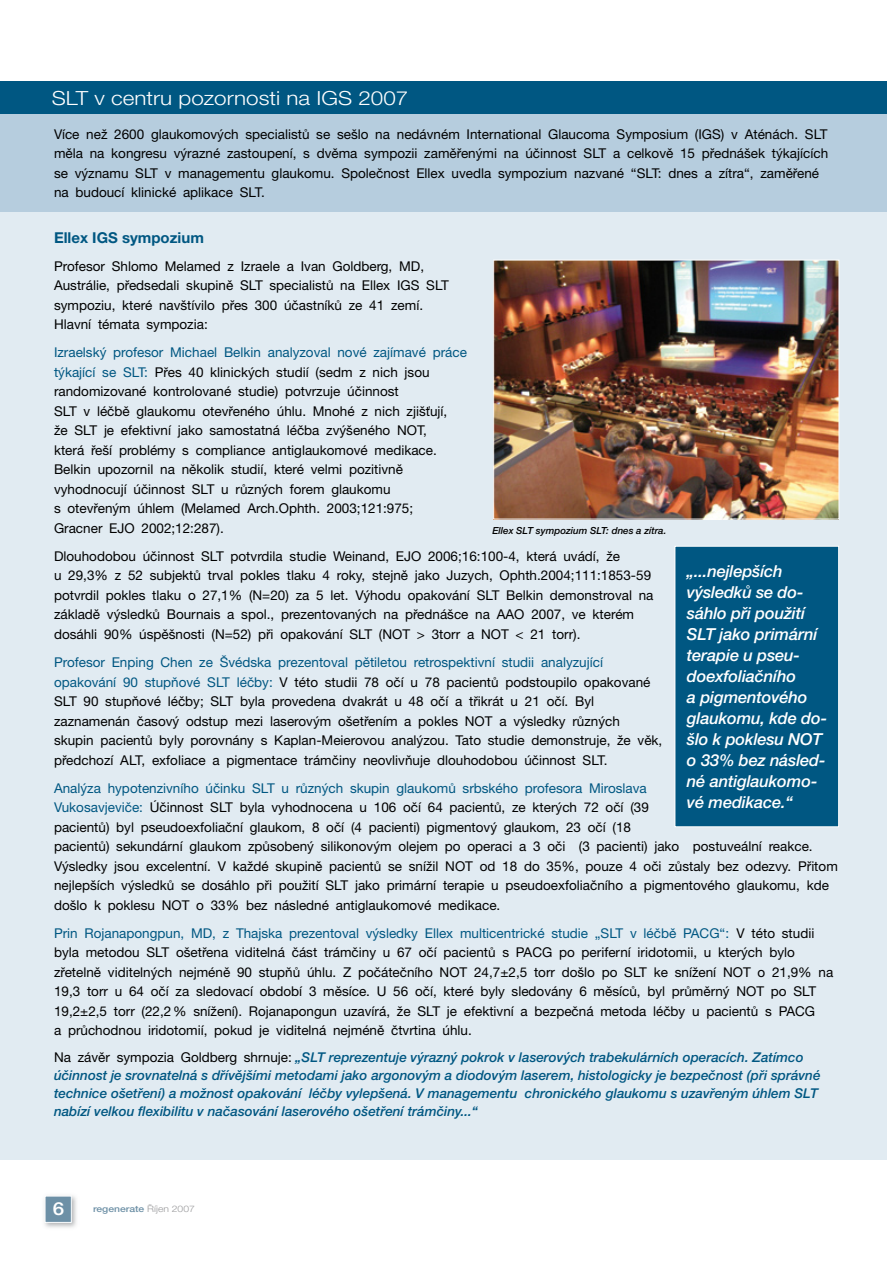
<style>
.page{position:relative;width:893px;height:1263px;background:#fff}
.page>*{position:absolute;margin:0;border:0;box-sizing:border-box;transform-origin:0 0}
.t1{font:300 19.5px "Helvetica Neue CE";color:#fff;scale:1.15 1}
.t2{font:500 18px "Helvetica Neue CE";color:#fff;scale:1.15 1}
.t3{font:italic 500 16.5px/21px "Helvetica Neue CE";letter-spacing:-.01em;color:#fff}
.t4{font:700 15px "Helvetica Neue CE";color:#005782}
.t5{font:13.5px/19.5px "Helvetica Neue CE";color:#000}
.t6{font:italic 500 13.5px/18px "Helvetica Neue CE";color:#005782}
.t7{font:italic 500 9.75px "Helvetica Neue CE";color:#000}
.t8{font:500 9px "Helvetica Neue CE";color:#6d90a6;scale:1.15 1}
.s1{color:#005782}
.s2{font-weight:400;font-style:normal;color:#000}
.s3{font-weight:300;color:#9a9a9c}
</style>
<div class="page">
<img style="left:44px;top:1196px;width:33px;height:32px">
<div style="left:45px;top:1196px;width:26px;height:26px;background:#6d90a6"></div>
<div style="left:45px;top:1196px;width:27px;height:27px;border:1px solid #fff"></div>
<div style="left:0;top:107px;width:886px;height:1052px;background:#e1ebf2"></div>
<div style="left:0;top:81px;width:886px;height:33px;background:#005782"></div>
<div style="left:0;top:114px;width:886px;height:97px;background:#b6cdde"></div>
<img style="left:495px;top:262px;width:342px;height:255px">
<div style="left:493px;top:260px;width:346px;height:259px;border:1px solid #fff"></div>
<div style="left:675px;top:546px;width:164px;height:281px;background:#005782"></div>
<div style="left:675px;top:546px;width:164px;height:281px;border:1px solid #fff"></div>
<h1 class="t1" style="left:52px;top:88px;width:311px">SLT v centru pozornosti na IGS 2007</h1>
<p class="t5" style="left:54px;top:124px;width:776px">Více než 2600 glaukomových specialistů se sešlo na nedávném International Glaucoma Symposium (IGS) v Aténách. SLT měla na kongresu výrazné zastoupení, s dvěma sympozii zaměřenými na účinnost SLT a celkově 15 přednášek týkajících se významu SLT v managementu glaukomu. Společnost Ellex uvedla sympozium nazvané “SLT: dnes a zítra“, zaměřené na budoucí klinické aplikace SLT.</p>
<p class="t4" style="left:54px;top:229px;width:151px">Ellex IGS sympozium</p>
<p class="t5" style="left:54px;top:256px;width:397px">Profesor Shlomo Melamed z Izraele a Ivan Goldberg, MD, Austrálie, předsedali skupině SLT specialistů na Ellex IGS SLT sympoziu, které navštívilo přes 300 účastníků ze 41 zemí.<br>Hlavní témata sympozia:</p>
<p class="t5" style="left:54px;top:343px;width:414px"><span class="s1">Izraelský profesor Michael Belkin analyzoval nové zajímavé práce týkající se SLT:</span> Přes 40 klinických studií (sedm z nich jsou randomizované kontrolované studie) potvrzuje účinnost<br>SLT v léčbě glaukomu otevřeného úhlu. Mnohé z nich zjišťují,<br>že SLT je efektivní jako samostatná léčba zvýšeného NOT,<br>která řeší problémy s compliance antiglaukomové medikace.<br>Belkin upozornil na několik studií, které velmi pozitivně vyhodnocují účinnost SLT u různých forem glaukomu<br>s otevřeným úhlem (Melamed Arch.Ophth. 2003;121:975;<br>Gracner EJO 2002;12:287).</p>
<p class="t5" style="left:54px;top:546px;width:601px">Dlouhodobou účinnost SLT potvrdila studie Weinand, EJO 2006;16:100-4, která uvádí, že<br>u 29,3% z 52 subjektů trval pokles tlaku 4 roky, stejně jako Juzych, Ophth.2004;111:1853-59 potvrdil pokles tlaku o 27,1% (N=20) za 5 let. Výhodu opakování SLT Belkin demonstroval na základě výsledků Bournais a spol., prezentovaných na přednášce na AAO 2007, ve kterém dosáhli 90% úspěšnosti (N=52) při opakování SLT (NOT &gt; 3torr a NOT &lt; 21 torr).</p>
<p class="t5" style="left:54px;top:653px;width:610px"><span class="s1">Profesor Enping Chen ze Švédska prezentoval pětiletou retrospektivní studii analyzující opakování 90 stupňové SLT léčby:</span> V této studii 78 očí u 78 pacientů podstoupilo opakované SLT 90 stupňové léčby; SLT byla provedena dvakrát u 48 očí a třikrát u 21 očí. Byl zaznamenán časový odstup mezi laserovým ošetřením a pokles NOT a výsledky různých skupin pacientů byly porovnány s Kaplan-Meierovou analýzou. Tato studie demonstruje, že věk, předchozí ALT, exfoliace a pigmentace trámčiny neovlivňuje dlouhodobou účinnost SLT.</p>
<p class="t5" style="left:54px;top:778px;width:785px"><span class="s1">Analýza hypotenzivního účinku SLT u různých skupin glaukomů srbského profesora Miroslava<br>Vukosavjeviče:</span> Účinnost SLT byla vyhodnocena u 106 očí 64 pacientů, ze kterých 72 očí (39<br>pacientů) byl pseudoexfoliační glaukom, 8 očí (4 pacienti) pigmentový glaukom, 23 očí (18<br>pacientů) sekundární glaukom způsobený silikonovým olejem po operaci a 3 oči (3 pacienti) jako postuveální reakce.<br>Výsledky jsou excelentní. V každé skupině pacientů se snížil NOT od 18 do 35%, pouze 4 oči zůstaly bez odezvy. Přitom nejlepších výsledků se dosáhlo při použití SLT jako primární terapie u pseudoexfoliačního a pigmentového glaukomu, kde došlo k poklesu NOT o 33% bez následné antiglaukomové medikace.</p>
<p class="t5" style="left:54px;top:923px;width:781px"><span class="s1">Prin Rojanapongpun, MD, z Thajska prezentoval výsledky Ellex multicentrické studie „SLT v léčbě PACG“:</span> V této studii byla metodou SLT ošetřena viditelná část trámčiny u 67 očí pacientů s PACG po periferní iridotomii, u kterých bylo zřetelně viditelných nejméně 90 stupňů úhlu. Z počátečního NOT 24,7±2,5 torr došlo po SLT ke snížení NOT o 21,9% na 19,3 torr u 64 očí za sledovací období 3 měsíce. U 56 očí, které byly sledovány 6 měsíců, byl průměrný NOT po SLT 19,2±2,5 torr (22,2 % snížení). Rojanapongun uzavírá, že SLT je efektivní a bezpečná metoda léčby u pacientů s PACG<br>a průchodnou iridotomií, pokud je viditelná nejméně čtvrtina úhlu.</p>
<p class="t6" style="left:54px;top:1048px;width:768px"><span class="s2">Na závěr sympozia Goldberg shrnuje:</span> „SLT reprezentuje výrazný pokrok v laserových trabekulárních operacích. Zatímco účinnost je srovnatelná s dřívějšími metodami jako argonovým a diodovým laserem, histologicky je bezpečnost (při správné technice ošetření) a možnost opakování léčby vylepšená. V managementu chronického glaukomu s uzavřeným úhlem SLT nabízí velkou flexibilitu v načasování laserového ošetření trámčiny...“</p>
<p class="t7" style="left:492px;top:525px;width:176px">Ellex SLT sympozium SLT: dnes a zítra.</p>
<p class="t3" style="left:687px;top:561px;width:142px">„...nejlepších výsledků se do&shy;sáhlo při použití<br>SLT jako primární terapie u pseu&shy;doexfoliačního<br>a pigmentového glaukomu, kde do&shy;šlo k poklesu NOT o 33% bez násled&shy;né antiglaukomo&shy;vé medikace.“</p>
<h2 class="t2" style="left:53px;top:1199px;width:12px">6</h2>
<p class="t8" style="left:93px;top:1203px;width:90px">regenerate <span class="s3">Říjen 2007</span></p>
</div>
